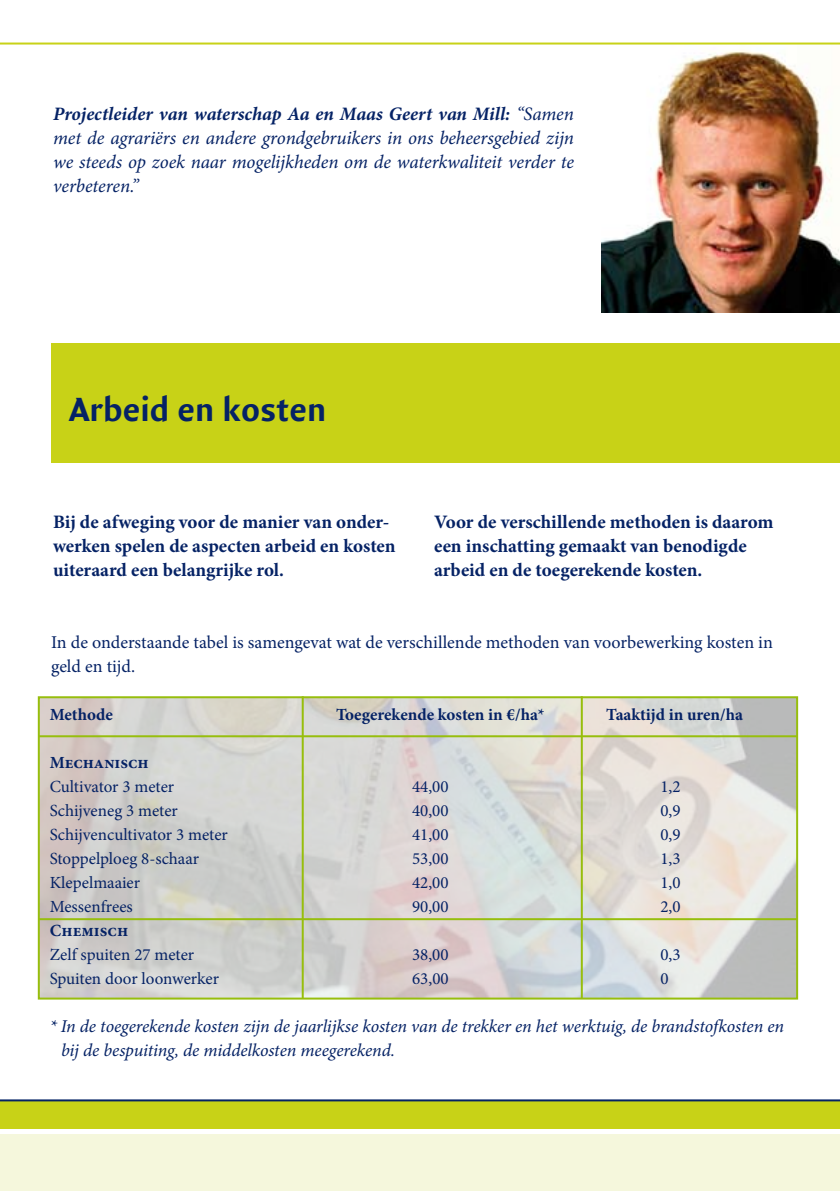
<style>
.page{position:relative;width:840px;height:1191px;background:#fff}
.page>*{position:absolute;margin:0;border:0;box-sizing:border-box;transform-origin:0 0}
.t1{font:700 36px "Quadraat Sans";color:#052265}
.t2{font:700 19px/24px "Minion Pro";color:#052265}
.t3{font:italic 19px/24px "Minion Pro";letter-spacing:-.005em;color:#052265;text-align:justify}
.t4{font:italic 18px/24px "Minion Pro";letter-spacing:-.005em;color:#052265}
.t5{font:18px/24px "Minion Pro";color:#052265}
.t6{font:17px "Minion Pro";color:#052265}
.t7{font:700 17px "Minion Pro";color:#052265}
.s1{font-weight:700}
</style>
<div class="page">
<img style="left:41px;top:699px;width:753px;height:297px">
<div style="left:51px;top:343px;width:788px;height:119px;background:#c8d217"></div>
<div style="left:0;top:1100px;width:839px;height:29px;background:#c8d217"></div>
<div style="left:0;top:1134px;width:839px;height:57px;background:#f5f7dc"></div>
<hr style="left:0;top:1099px;width:839px;height:2px;background:#052265">
<div style="left:38px;top:696px;width:759px;height:303px;border:2px solid #97be0d"></div>
<hr style="left:301px;top:696px;width:2px;height:302px;background:#97be0d">
<hr style="left:580px;top:696px;width:2px;height:302px;background:#97be0d">
<hr style="left:39px;top:918px;width:757px;height:2px;background:#97be0d">
<hr style="left:39px;top:735px;width:757px;height:2px;background:#97be0d">
<img style="left:601px;top:50px;width:238px;height:262px">
<hr style="left:0;top:43px;width:839px;height:2px;background:#c8d217">
<p class="t3" style="left:53px;top:102px;width:522px"><span class="s1">Projectleider van waterschap Aa en Maas Geert van Mill:</span> “Samen met de agrariërs en andere grondgebruikers in ons beheersgebied zijn we steeds op zoek naar mogelijkheden om de waterkwaliteit verder te verbeteren.”</p>
<h1 class="t1" style="left:69px;top:389px;width:258px">Arbeid en kosten</h1>
<p class="t2" style="left:53px;top:510px;width:344px">Bij de afweging voor de manier van onder&shy;werken spelen de aspecten arbeid en kosten uiteraard een belangrijke rol.</p>
<p class="t2" style="left:434px;top:510px;width:341px">Voor de verschillende methoden is daarom een inschatting gemaakt van benodigde arbeid en de toegerekende kosten.</p>
<p class="t5" style="left:51px;top:630px;width:723px">In de onderstaande tabel is samengevat wat de verschillende methoden van voorbewerking kosten in geld en tijd.</p>
<p class="t7" style="left:50px;top:703px;width:65px">Methode</p>
<p class="t7" style="left:336px;top:703px;width:210px">Toegerekende kosten in €/ha*</p>
<p class="t7" style="left:606px;top:703px;width:138px">Taaktijd in uren/ha</p>
<p class="t7" style="left:50px;top:751px;width:101px">Mechanisch</p>
<p class="t6" style="left:50px;top:775px;width:126px">Cultivator 3 meter</p>
<p class="t6" style="left:412px;top:775px;width:38px">44,00</p>
<p class="t6" style="left:660px;top:775px;width:22px">1,2</p>
<p class="t6" style="left:50px;top:799px;width:130px">Schijveneg 3 meter</p>
<p class="t6" style="left:412px;top:799px;width:38px">40,00</p>
<p class="t6" style="left:660px;top:799px;width:22px">0,9</p>
<p class="t6" style="left:50px;top:823px;width:180px">Schijvencultivator 3 meter</p>
<p class="t6" style="left:412px;top:823px;width:38px">41,00</p>
<p class="t6" style="left:660px;top:823px;width:22px">0,9</p>
<p class="t6" style="left:50px;top:847px;width:151px">Stoppelploeg 8-schaar</p>
<p class="t6" style="left:412px;top:847px;width:38px">53,00</p>
<p class="t6" style="left:660px;top:847px;width:22px">1,3</p>
<p class="t6" style="left:50px;top:871px;width:92px">Klepelmaaier</p>
<p class="t6" style="left:412px;top:871px;width:38px">42,00</p>
<p class="t6" style="left:660px;top:871px;width:22px">1,0</p>
<p class="t6" style="left:50px;top:895px;width:85px">Messenfrees</p>
<p class="t6" style="left:412px;top:895px;width:38px">90,00</p>
<p class="t6" style="left:660px;top:895px;width:22px">2,0</p>
<p class="t7" style="left:50px;top:919px;width:80px">Chemisch</p>
<p class="t6" style="left:50px;top:943px;width:146px">Zelf spuiten 27 meter</p>
<p class="t6" style="left:412px;top:943px;width:38px">38,00</p>
<p class="t6" style="left:660px;top:943px;width:22px">0,3</p>
<p class="t6" style="left:50px;top:967px;width:171px">Spuiten door loonwerker</p>
<p class="t6" style="left:412px;top:967px;width:38px">63,00</p>
<p class="t6" style="left:660px;top:967px;width:10px">0</p>
<p class="t4" style="left:61px;top:1014px;width:724px;text-indent:-11px">* In de toegerekende kosten zijn de jaarlijkse kosten van de trekker en het werktuig, de brandstofkosten en bij de bespuiting, de middelkosten meegerekend.</p>
</div>
